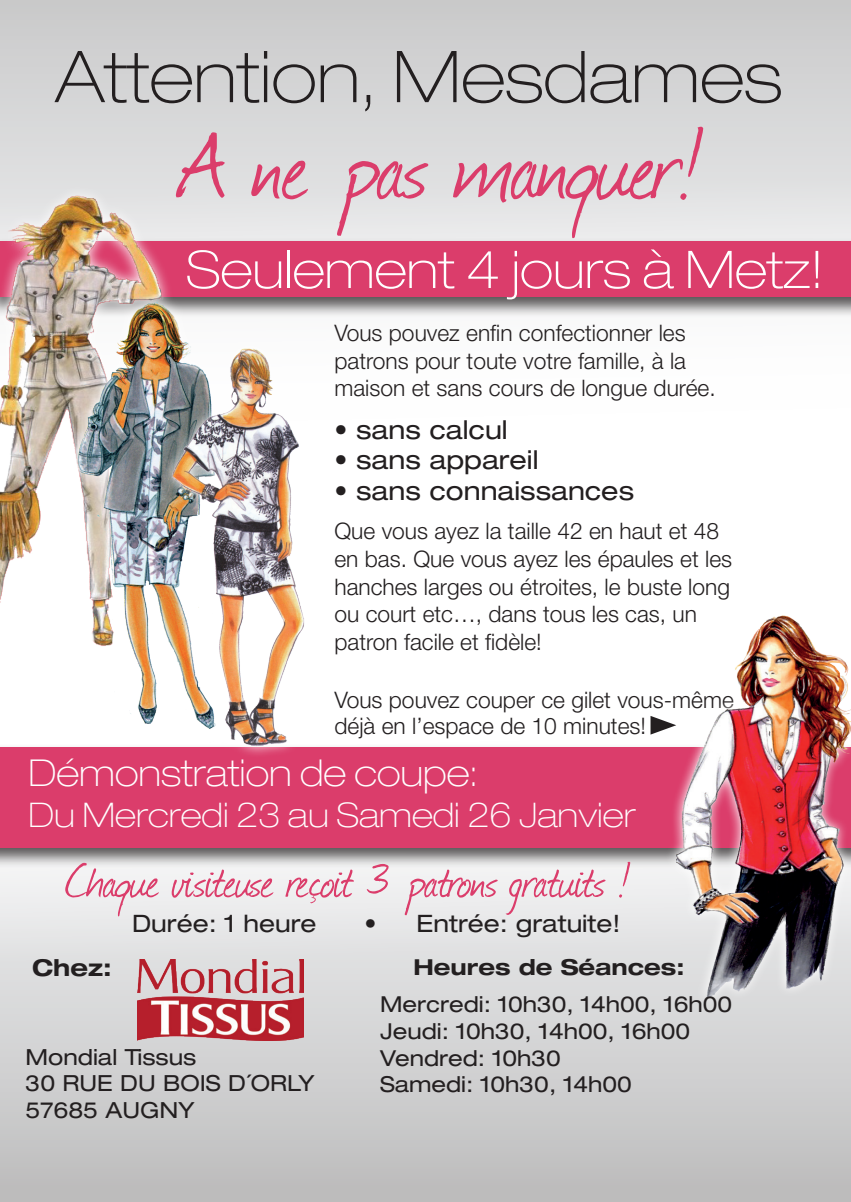
<style>
.page{position:relative;width:851px;height:1202px;background:#fff}
.page>*{position:absolute;margin:0;border:0;box-sizing:border-box;transform-origin:0 0}
.t1{font:100 expanded 71.6px "Helvetica Neue LT Pro";color:#231f20}
.t2{font:100 expanded 52px "Helvetica Neue LT Pro";color:#fff}
.t3{font:100 expanded 37.2px "Helvetica Neue LT Pro";color:#fff}
.t4{font:100 expanded 34px "Helvetica Neue LT Pro";color:#fff}
.t5{font:expanded 26px "Helvetica Neue LT Pro";color:#231f20}
.t6{font:expanded 24px "Helvetica Neue LT Pro";color:#231f20}
.t7{font:700 expanded 23.2px "Helvetica Neue LT Pro";color:#231f20}
.t8{font:300 22.8px/27.6px "Helvetica Neue LT Pro";color:#231f20}
.t9{font:expanded 22.2px "Helvetica Neue LT Pro";color:#231f20}
.t10{font:expanded 22px "Helvetica Neue LT Pro";color:#231f20}
.t11{font:700 expanded 22px "Helvetica Neue LT Pro";color:#231f20}
</style>
<div class="page">
<svg style="left:0;top:868px;width:850px;height:334px;background:#d0d0d1"></svg>
<div style="left:0;top:743px;width:850px;height:125px;background:#231f20;opacity:.75"></div>
<div style="left:0;top:747px;width:850px;height:101px;background:#db3d6b"></div>
<svg style="left:0;top:0;width:850px;height:238px;background:#d3d3d4"></svg>
<div style="left:0;top:238px;width:850px;height:80px;background:#231f20;opacity:.75"></div>
<div style="left:0;top:241px;width:850px;height:56px;background:#db3d6b"></div>
<img style="left:0;top:173px;width:169px;height:430px">
<svg style="left:65px;top:289px;width:9px;height:314px"></svg>
<img style="left:74px;top:274px;width:160px;height:450px">
<img style="left:160px;top:336px;width:156px;height:419px">
<img style="left:168px;top:349px;width:145px;height:398px">
<svg style="left:176px;top:127px;width:527px;height:111px;background:#e0cfd5"></svg>
<svg style="left:650px;top:716px;width:16px;height:19px"></svg>
<svg style="left:65px;top:862px;width:565px;height:54px"></svg>
<img style="left:137px;top:960px;width:167px;height:81px">
<svg style="left:666px;top:721px;width:10px;height:287px"></svg>
<img style="left:676px;top:615px;width:174px;height:544px">
<p class="t1" style="left:55px;top:33px;width:728px">Attention, Mesdames</p>
<p class="t2" style="left:186px;top:238px;width:639px">Seulement 4 jours à Metz!</p>
<p class="t8" style="left:334px;top:319px;width:353px">Vous pouvez enfin confectionner les</p>
<p class="t8" style="left:334px;top:346px;width:353px">patrons pour toute votre famille, à la</p>
<p class="t8" style="left:334px;top:374px;width:382px">maison et sans cours de longue durée.</p>
<p class="t5" style="left:334px;top:413px;width:175px">• sans calcul</p>
<p class="t5" style="left:334px;top:444px;width:205px">• sans appareil</p>
<p class="t5" style="left:334px;top:475px;width:301px">• sans connaissances</p>
<p class="t8" style="left:334px;top:517px;width:386px">Que vous ayez la taille 42 en haut et 48</p>
<p class="t8" style="left:334px;top:545px;width:399px">en bas. Que vous ayez les épaules et les hanches larges ou étroites, le buste long</p>
<p class="t8" style="left:334px;top:600px;width:364px">ou court etc…, dans tous les cas, un</p>
<p class="t8" style="left:334px;top:628px;width:209px">patron facile et fidèle!</p>
<p class="t8" style="left:334px;top:686px;width:401px">Vous pouvez couper ce gilet vous-même</p>
<p class="t8" style="left:334px;top:712px;width:313px">déjà en l’espace de 10 minutes!</p>
<p class="t3" style="left:28px;top:750px;width:450px">Démonstration de coupe:</p>
<p class="t4" style="left:28px;top:794px;width:608px">Du Mercredi 23 au Samedi 26 Janvier</p>
<p class="t7" style="left:32px;top:953px;width:81px">Chez:</p>
<p class="t6" style="left:132px;top:908px;width:186px">Durée: 1 heure</p>
<p class="t6" style="left:364px;top:908px;width:258px">• Entrée: gratuite!</p>
<p class="t11" style="left:413px;top:953px;width:272px">Heures de Séances:</p>
<p class="t9" style="left:26px;top:1043px;width:172px">Mondial Tissus</p>
<p class="t9" style="left:26px;top:1069px;width:290px">30 RUE DU BOIS D´ORLY</p>
<p class="t9" style="left:26px;top:1096px;width:170px">57685 AUGNY</p>
<p class="t10" style="left:380px;top:991px;width:353px">Mercredi: 10h30, 14h00, 16h00</p>
<p class="t10" style="left:380px;top:1017px;width:312px">Jeudi: 10h30, 14h00, 16h00</p>
<p class="t10" style="left:380px;top:1044px;width:182px">Vendred: 10h30</p>
<p class="t10" style="left:380px;top:1070px;width:253px">Samedi: 10h30, 14h00</p>
</div>
